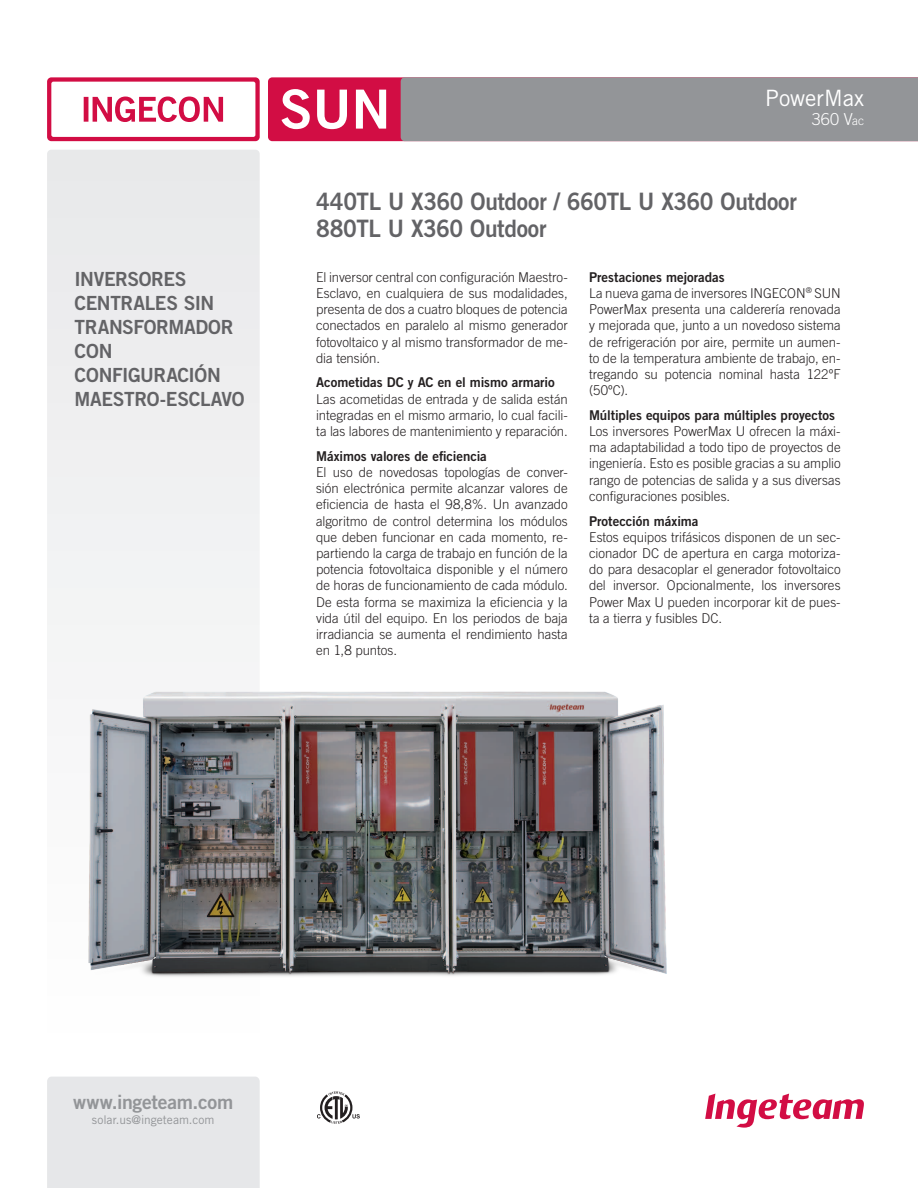
<style>
.page{position:relative;width:918px;height:1188px;background:#fff}
.page>*{position:absolute;margin:0;border:0;box-sizing:border-box;transform-origin:0 0}
.t1{font:54px "Trade Gothic LT Std Bd 2";color:#fff}
.Modelos{font:24px/27px "Trade Gothic LT Std Bd 2";letter-spacing:-.02em;color:#636366;scale:.94 1}
.t2{font:22.5px "Trade Gothic LT Std";color:#fff}
.titulo_frase{font:19.5px/24px "Trade Gothic LT Std Bd 2";letter-spacing:-.02em;color:#636366}
.caracteristicas{font:19.5px "Trade Gothic LT Std Bd 2";letter-spacing:-.015em;color:#939598}
.MODELO{font:300 16.5px "Trade Gothic LT Std";color:#fff}
.TextoGeneral_justifi{font:300 13.5px/16.2px "Trade Gothic LT Std";letter-spacing:-.005em;color:#231f20;text-align:justify}
.TextoGeneral_justifi-2{font:13.5px "Trade Gothic LT Std Bd 2";letter-spacing:-.005em;color:#231f20}
.caracteristicas-2{font:12px "Trade Gothic LT Std";color:#939598}
.s1{font-size:12.3px}
</style>
<div class="page">
<div style="left:47px;top:77px;width:213px;height:64px;background:#d20d44;border-radius:4px"></div>
<div style="left:51px;top:82px;width:204px;height:55px;background:#fff;border-radius:2px"></div>
<div style="left:47px;top:150px;width:213px;height:512px;background:#efeff0"></div>
<div style="left:47px;top:1077px;width:213px;height:111px;background:#e6e7e9"></div>
<svg style="left:84px;top:97px;width:139px;height:25px"></svg>
<svg style="left:268px;top:77px;width:650px;height:64px;background:#a17886"></svg>
<svg style="left:705px;top:1094px;width:159px;height:34px"></svg>
<svg style="left:317px;top:1091px;width:43px;height:33px"></svg>
<img style="left:88px;top:691px;width:579px;height:286px">
<p class="t1" style="left:280px;top:76px;width:112px">SUN</p>
<p class="t2" style="left:765px;top:84px;width:100px">PowerMax</p>
<p class="MODELO" style="left:812px;top:109px;width:54px">360 V<span class="s1">ac</span></p>
<p class="Modelos" style="left:316px;top:188px;width:513px">440TL U X360 Outdoor / 660TL U X360 Outdoor<br>880TL U X360 Outdoor</p>
<p class="titulo_frase" style="left:75px;top:267px;width:171px">INVERSORES<br>CENTRALES SIN<br>TRANSFORMADOR<br>CON<br>CONFIGURACIÓN<br>MAESTRO-ESCLAVO</p>
<p class="TextoGeneral_justifi" style="left:316px;top:269px;width:253px">El inversor central con configuración Maestro-Esclavo, en cualquiera de sus modalidades, presenta de dos a cuatro bloques de potencia conectados en paralelo al mismo generador fotovoltaico y al mismo transformador de me&shy;dia tensión.</p>
<p class="TextoGeneral_justifi-2" style="left:316px;top:374px;width:240px">Acometidas DC y AC en el mismo armario</p>
<p class="TextoGeneral_justifi" style="left:316px;top:391px;width:253px">Las acometidas de entrada y de salida están integradas en el mismo armario, lo cual facili&shy;ta las labores de mantenimiento y reparación.</p>
<p class="TextoGeneral_justifi-2" style="left:316px;top:448px;width:172px">Máximos valores de eficiencia</p>
<p class="TextoGeneral_justifi" style="left:316px;top:464px;width:253px">El uso de novedosas topologías de conver&shy;sión electrónica permite alcanzar valores de eficiencia de hasta el 98,8%. Un avanzado algoritmo de control determina los módulos que deben funcionar en cada momento, re&shy;partiendo la carga de trabajo en función de la potencia fotovoltaica disponible y el número de horas de funcionamiento de cada módulo.<br>De esta forma se maximiza la eficiencia y la vida útil del equipo. En los periodos de baja irradiancia se aumenta el rendimiento hasta en 1,8 puntos.</p>
<p class="TextoGeneral_justifi-2" style="left:589px;top:269px;width:137px">Prestaciones mejoradas</p>
<p class="TextoGeneral_justifi" style="left:589px;top:285px;width:253px">La nueva gama de inversores INGECON<sup>®</sup> SUN PowerMax presenta una calderería renovada y mejorada que, junto a un novedoso sistema de refrigeración por aire, permite un aumen&shy;to de la temperatura ambiente de trabajo, en&shy;tregando su potencia nominal hasta 122ºF (50ºC).</p>
<p class="TextoGeneral_justifi-2" style="left:589px;top:407px;width:247px">Múltiples equipos para múltiples proyectos</p>
<p class="TextoGeneral_justifi" style="left:589px;top:423px;width:253px">Los inversores PowerMax U ofrecen la máxi&shy;ma adaptabilidad a todo tipo de proyectos de ingeniería. Esto es posible gracias a su amplio rango de potencias de salida y a sus diversas configuraciones posibles.</p>
<p class="TextoGeneral_justifi-2" style="left:589px;top:512px;width:111px">Protección máxima</p>
<p class="TextoGeneral_justifi" style="left:589px;top:529px;width:253px">Estos equipos trifásicos disponen de un sec&shy;cionador DC de apertura en carga motoriza&shy;do para desacoplar el generador fotovoltaico del inversor. Opcionalmente, los inversores Power Max U pueden incorporar kit de pues&shy;ta a tierra y fusibles DC.</p>
<p class="caracteristicas" style="left:73px;top:1090px;width:161px">www.ingeteam.com</p>
<p class="caracteristicas-2" style="left:92px;top:1113px;width:124px">solar.us@ingeteam.com</p>
</div>
